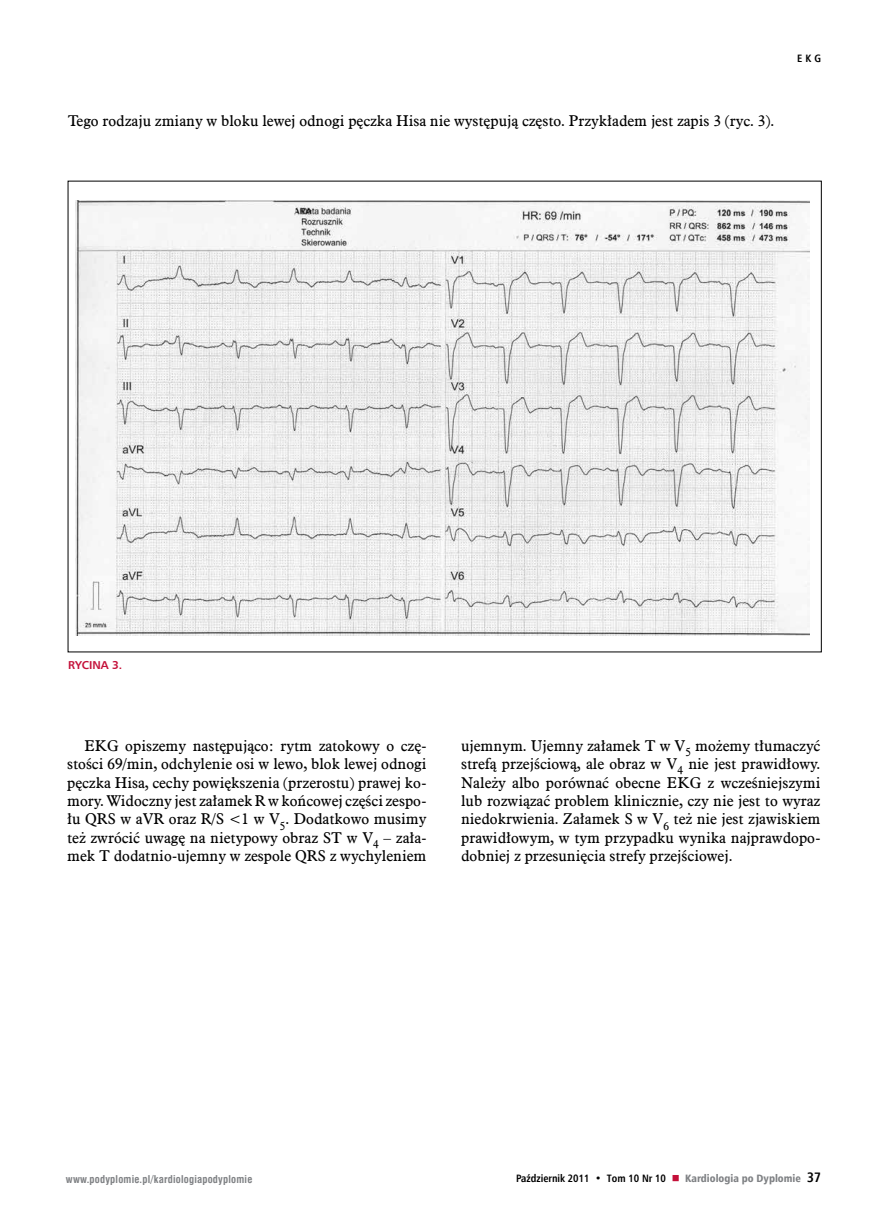
<style>
.page{position:relative;width:889px;height:1217px;background:#fff}
.page>*{position:absolute;margin:0;border:0;box-sizing:border-box;transform-origin:0 0}
.t1{font:15.3px/18.5px "Aldine 721 EU";color:#000;text-align:justify}
.t2{font:700 11.4px "Humnst 777 EU";color:#c41039}
.t3{font:700 10.65px "Humnst 777 Cn EU";color:#000}
.t4{font:700 10.5px "Swis 721 Cn EU";letter-spacing:.02em;color:#808285}
.s1{color:#c41039}
.s2{font-family:"Humnst 777 Blk Cn EU";font-weight:400;color:#808285}
.s3{font-size:13.8px}
</style>
<div class="page">
<img style="left:76px;top:201px;width:734px;height:434px">
<p class="t1" style="left:68px;top:112px;width:708px">Tego rodzaju zmiany w bloku lewej odnogi pęczka Hisa nie występują często. Przykładem jest zapis 3 (ryc. 3).</p>
<p class="t3" style="left:797px;top:52px;width:25px">EKG</p>
<p class="t2" style="left:68px;top:658px;width:56px">RycINA 3.</p>
<p class="t1" style="left:67px;top:737px;width:361px;text-indent:17px">EKG opiszemy następująco: rytm zatokowy o czę&shy;stości 69/min, odchylenie osi w lewo, blok lewej odnogi pęczka Hisa, cechy powiększenia (przerostu) prawej ko&shy;mory. Widoczny jest załamek R w końcowej części zespo&shy;łu QRS w aVR oraz R/S &lt;1 w V<sub>5</sub>. Dodatkowo musimy też zwrócić uwagę na nietypowy obraz ST w V<sub>4</sub> – zała&shy;mek T dodatnio-ujemny w zespole QRS z wychyleniem</p>
<p class="t1" style="left:461px;top:737px;width:361px">ujemnym. Ujemny załamek T w V<sub>5</sub> możemy tłumaczyć strefą przejściową, ale obraz w V<sub>4</sub> nie jest prawidłowy.<br>Należy albo porównać obecne EKG z wcześniejszymi lub rozwiązać problem klinicznie, czy nie jest to wyraz niedokrwienia. Załamek S w V<sub>6</sub> też nie jest zjawiskiem prawidłowym, w tym przypadku wynika najprawdopo&shy;dobniej z przesunięcia strefy przejściowej.</p>
<p class="t4" style="left:66px;top:1172px;width:188px">www.podyplomie.pl/kardiologiapodyplomie</p>
<p class="t3" style="left:516px;top:1170px;width:306px">Październik 2011 • Tom 10 Nr 10 <span class="s1">■</span> <span class="s2">Kardiologia po Dyplomie</span> <span class="s3">37</span></p>
</div>
